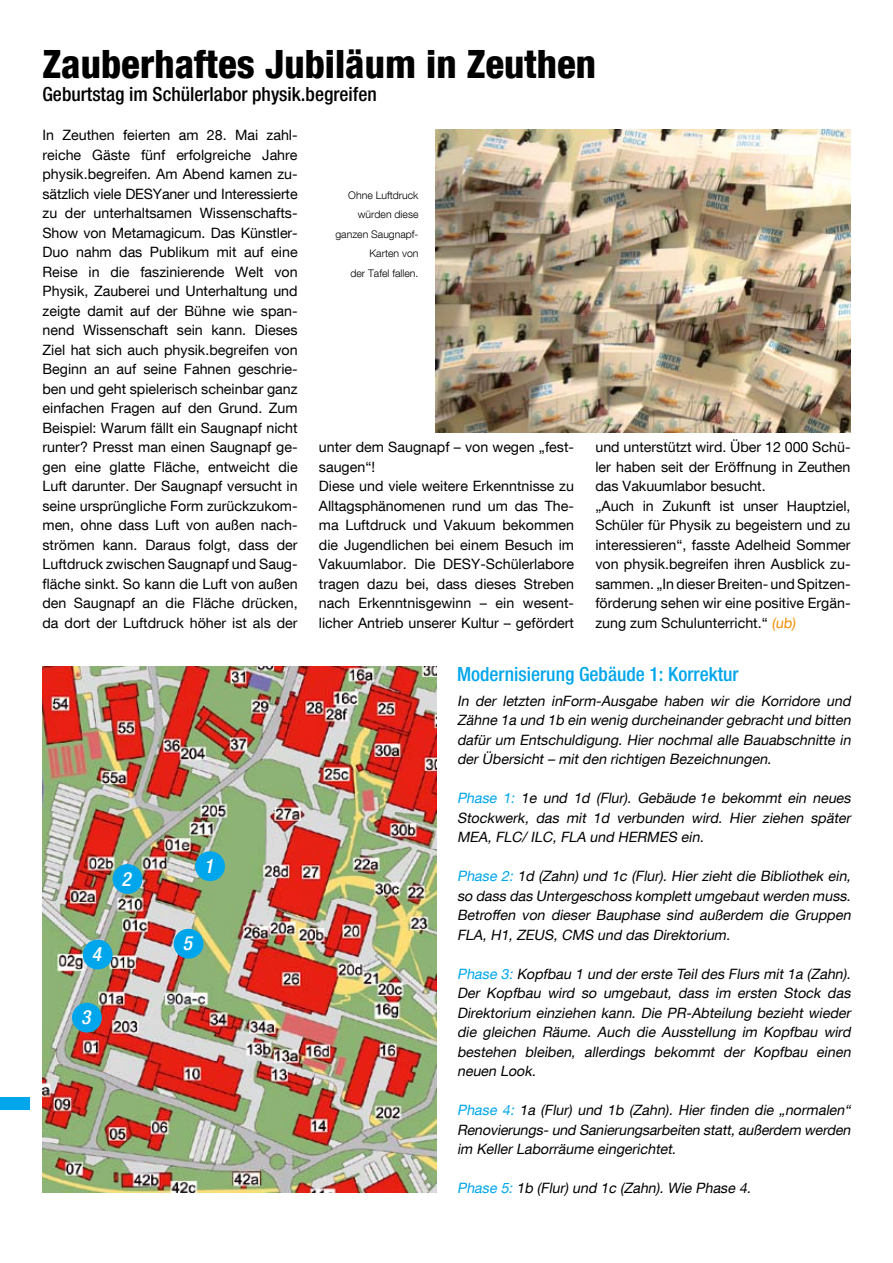
<style>
.page{position:relative;width:893px;height:1263px;background:#fff}
.page>*{position:absolute;margin:0;border:0;box-sizing:border-box;transform-origin:0 0}
.t1{font:39px "Desy Neue Helvetica 87 Cond H";color:#000}
.t2{font:19.5px "Desy Neue Helvetica 67 Cond M";color:#000}
.t3{font:19.5px "Desy Neue Helvetica 67 Cond M";color:#00a6eb}
.t4{font:italic 19.5px "Desy Neue Helvetica 67 Cond M";color:#fff}
.t5{font:14.25px/19.5px "Desy Neue Helvetica 55 Roman";color:#000}
.t6{font:italic 14.25px/19.5px "Desy Neue Helvetica 55 Roman";color:#000;text-align:justify}
.t7{font:300 10.5px/19.5px "Desy Neue Helvetica 45";color:#000;text-align:right}
.s1{color:#f18e00}
.s2{color:#00a6eb}
</style>
<div class="page">
<div style="left:0;top:1097px;width:30px;height:13px;background:#00a6eb"></div>
<img style="left:43px;top:667px;width:393px;height:525px">
<div style="left:195px;top:851px;width:30px;height:30px;background:#00a6eb;border-radius:50%"></div>
<div style="left:113px;top:864px;width:29px;height:30px;background:#00a6eb;border-radius:50%"></div>
<div style="left:72px;top:1003px;width:30px;height:29px;background:#00a6eb;border-radius:50%"></div>
<div style="left:83px;top:940px;width:30px;height:29px;background:#00a6eb;border-radius:50%"></div>
<div style="left:174px;top:929px;width:29px;height:30px;background:#00a6eb;border-radius:50%"></div>
<img style="left:436px;top:130px;width:414px;height:303px">
<h1 class="t1" style="left:43px;top:40px;width:555px">Zauberhaftes Jubiläum in Zeuthen</h1>
<h2 class="t2" style="left:43px;top:83px;width:336px">Geburtstag im Schülerlabor physik.begreifen</h2>
<p class="t5" style="left:43px;top:125px;width:257px;text-align:justify">In Zeuthen feierten am 28. Mai zahl&shy;reiche Gäste fünf erfolgreiche Jahre physik.begreifen. Am Abend kamen zu&shy;sätzlich viele DESYaner und Interessierte zu der unterhaltsamen Wissenschafts-Show von Metamagicum. Das Künst--ler-Duo nahm das Publikum mit auf eine Reise in die faszinierende Welt von Physik, Zauberei und Unterhaltung und zeigte damit auf der Bühne wie span&shy;nend Wissenschaft sein kann. Dieses Ziel hat sich auch physik.begreifen von Beginn an auf seine Fahnen geschrie&shy;ben und geht spielerisch scheinbar ganz einfachen Fragen auf den Grund. Zum Beispiel: Warum fällt ein Saugnapf nicht runter? Presst man einen Saugnapf ge&shy;gen eine glatte Fläche, entweicht die Luft da-runter. Der Saugnapf versucht in seine ursprüngliche Form zurückzukom&shy;men, ohne dass Luft von außen nach&shy;strömen kann. Daraus folgt, dass der Luftdruck zwischen Saugnapf und Saug&shy;fläche sinkt. So kann die Luft von außen den Saugnapf an die Fläche drücken, da dort der Luftdruck höher ist als der</p>
<h2 class="t4" style="left:122px;top:867px;width:15px">2</h2>
<h2 class="t4" style="left:92px;top:943px;width:15px">4</h2>
<h2 class="t4" style="left:81px;top:1006px;width:15px">3</h2>
<h2 class="t4" style="left:204px;top:854px;width:15px">1</h2>
<h2 class="t4" style="left:183px;top:932px;width:15px">5</h2>
<p class="t7" style="left:335px;top:185px;width:85px">Ohne Luftdruck würden diese ganzen Saugnapf-<br>Karten von<br>der Tafel fallen.</p>
<p class="t5" style="left:319px;top:437px;width:257px">unter dem Saugnapf – von wegen „fest&shy;saugen“!<br>Diese und viele weitere Erkenntnisse zu Alltagsphänomenen rund um das The&shy;ma Luftdruck und Vakuum bekommen die Jugendlichen bei einem Besuch im Vaku- umlabor. Die DESY-Schülerlabore tragen dazu bei, dass dieses Streben nach Er-kennt-nisgewinn – ein wesent&shy;licher Antrieb unserer Kultur – gefördert</p>
<p class="t5" style="left:595px;top:437px;width:257px">und unterstützt wird. Über 12 000 Schü&shy;ler haben seit der Eröffnung in Zeuthen das Vaku- um- labor besucht.<br>„Auch in Zukunft ist unser Hauptziel, Schüler für Physik zu begeistern und zu interessieren“, fasste Adelheid Sommer von physik.begreifen ihren Ausblick zu&shy;sammen. „In dieser Breiten- und Spitzen&shy;förderung sehen wir eine positive Ergän&shy;zung zum Schulunterricht.“ <span class="s1">(ub)</span></p>
<h2 class="t3" style="left:457px;top:662px;width:283px">Modernisierung Gebäude 1: Korrektur</h2>
<p class="t6" style="left:457px;top:690px;width:398px">In der letzten inForm-Ausgabe haben wir die Korridore und Zähne 1a und 1b ein wenig durcheinandergebrachtund bitten dafür um Entschuldigung. Hier nochmal alle Bauabschnitte in der Übersicht – mit den richtigen Bezeichnungen.</p>
<p class="t6" style="left:457px;top:788px;width:398px"><span class="s2">Phase 1:</span> 1e und 1d (Flur). Gebäude 1e bekommt ein neues Stockwerk, das mit 1d verbunden wird. Hier ziehen später MEA, FLC/ ILC, FLA und HERMES ein.</p>
<p class="t6" style="left:457px;top:866px;width:398px"><span class="s2">Phase 2:</span> 1d (Zahn) und 1c (Flur). Hier zieht die Bibliothek ein, so dass das Untergeschoss komplettumgebautwerden muss.<br>Betroffen von dieser Bauphase sind außerdem die Gruppen FLA, H1, ZEUS, CMS und das Direktorium.</p>
<p class="t6" style="left:457px;top:963px;width:398px"><span class="s2">Phase 3:</span> Kopfbau 1 und der erste Teil des Flurs mit 1a (Zahn).<br>Der Kopfbau wird so umgebaut, dass im ersten Stock das Direktorium einziehen kann. Die PR-Abteilung bezieht wieder die gleichen Räume. Auch die Ausstellung im Kopfbau wird bestehen bleiben, allerdings bekommt der Kopfbau einen neuen Look.</p>
<p class="t6" style="left:457px;top:1100px;width:398px"><span class="s2">Phase 4:</span> 1a (Flur) und 1b (Zahn). Hier finden die „normalen“ Renovierungs-und Sanierungsarbeiten statt,außerdem werden im Keller Laborräume eingerichtet.</p>
<p class="t6" style="left:457px;top:1178px;width:298px"><span class="s2">Phase 5:</span> 1b (Flur) und 1c (Zahn). Wie Phase 4.</p>
</div>
